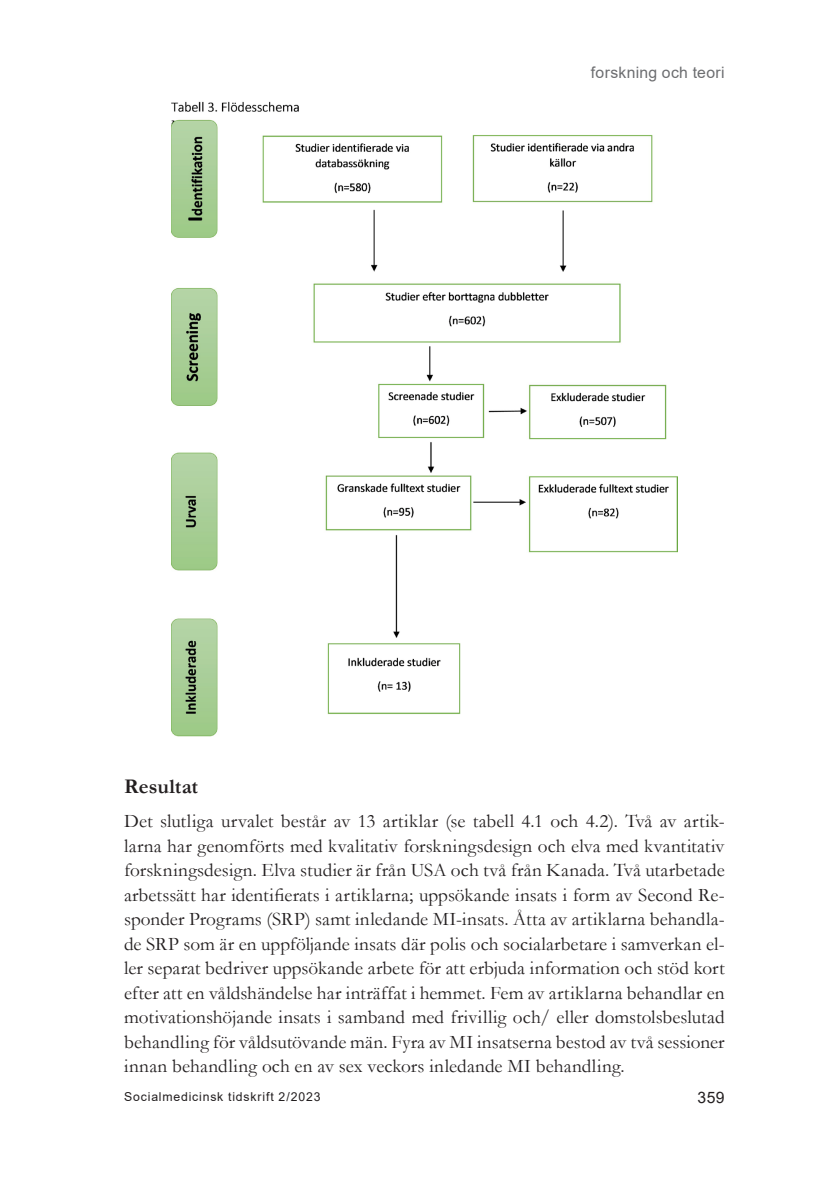
<style>
.page{position:relative;width:819px;height:1201px;background:#fff}
.page>*{position:absolute;margin:0;border:0;box-sizing:border-box;transform-origin:0 0}
.Konst_art_under_2{font:700 21px "Garamond";letter-spacing:.005em;color:#231f20}
.Konst_bröd_utan_indr{font:19.25px/24.5px "Garamond";letter-spacing:.005em;color:#231f20;text-align:justify}
.t1{font:15.75px "Arial";letter-spacing:.02em;color:#6c6d70}
.t2{font:15.75px "Arial";color:#231f20}
.t3{font:12.25px "Arial";letter-spacing:.07em;color:#231f20}
</style>
<div class="page">
<img style="left:171px;top:101px;width:506px;height:635px">
<p class="t1" style="left:591px;top:61px;width:135px">forskning och teori</p>
<p class="Konst_art_under_2" style="left:124px;top:772px;width:76px">Resultat</p>
<p class="Konst_bröd_utan_indr" style="left:124px;top:808px;width:602px">Det slutliga urvalet består av 13 artiklar (se tabell 4.1 och 4.2). Två av artik&shy;larna har genomförts med kvalitativ forskningsdesign och elva med kvantitativ forskningsdesign. Elva studier är från USA och två från Kanada. Två utarbetade arbetssätt har identifierats i artiklarna; uppsökande insats i form av Second Re&shy;sponder Programs (SRP) samt inledande MI-insats. Åtta av artiklarna behandla&shy;de SRP som är en uppföljande insats där polis och socialarbetare i samverkan el&shy;ler separat bedriver uppsökande arbete för att erbjuda information och stöd kort efter att en våldshändelse har inträffat i hemmet. Fem av artiklarna behandlar en motivationshöjande insats i samband med frivillig och/ eller domstolsbeslutad behandling för våldsutövande män. Fyra av MI insatserna bestod av två sessioner innan behandling och en av sex veckors inledande MI behandling.</p>
<p class="t3" style="left:124px;top:1088px;width:198px">Socialmedicinsk tidskrift 2/2023</p>
<p class="t2" style="left:697px;top:1086px;width:29px">359</p>
</div>
